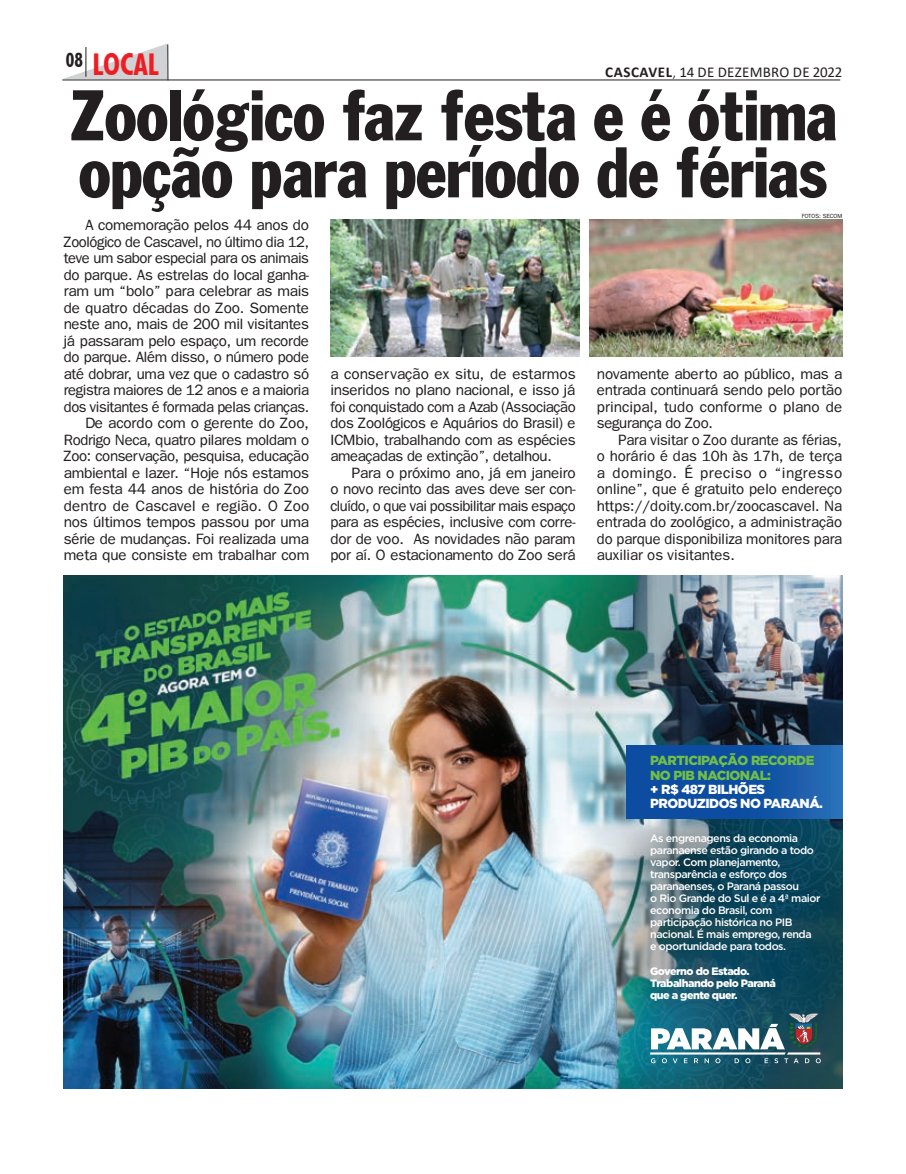
<style>
.page{position:relative;width:906px;height:1174px;background:#fff}
.page>*{position:absolute;margin:0;border:0;box-sizing:border-box;transform-origin:0 0}
.titulo_principal{font:75px "Franklin Cond Gothic";letter-spacing:-.02em;color:#231f20}
.t1{font:700 condensed 30px "Futura BT";color:#ee1d23}
.t2{font:700 condensed 19.5px "Futura BT";color:#231f20}
.TEXTO{font:15px/16.5px "Franklin Gothic";letter-spacing:-.015em;color:#231f20;text-align:justify}
.t3{font:15px "Calibri";letter-spacing:.02em;color:#231f20}
.t4{font:900 13.2px/14.4px "Gotham";letter-spacing:-.04em;color:#71bf44}
.t5{font:500 10.8px/12px "Gotham";letter-spacing:-.045em;color:#fff}
.t6{font:900 10.8px/12px "Gotham";letter-spacing:-.045em;color:#fff}
.CREDITO{font:6px "Franklin Gothic";color:#231f20}
.s1{font-weight:700}
.s2{font-weight:300}
.s3{color:#fff}
</style>
<div class="page">
<svg style="left:63px;top:44px;width:104px;height:35px"></svg>
<hr style="left:86px;top:47px;width:1px;height:30px;background:#231f20">
<hr style="left:62px;top:80px;width:778px;height:1px;background:#231f20">
<hr style="left:167px;top:44px;width:1px;height:36px;background:#231f20">
<img style="left:64px;top:575px;width:778px;height:514px">
<svg style="left:650px;top:1013px;width:171px;height:50px"></svg>
<div style="left:626px;top:745px;width:216px;height:73px;background:linear-gradient(to right,#06449b,#2064b0)"></div>
<img style="left:330px;top:219px;width:249px;height:137px">
<img style="left:589px;top:219px;width:253px;height:137px">
<p class="t2" style="left:66px;top:48px;width:19px">08</p>
<p class="t1" style="left:92px;top:46px;width:68px">LOCAL</p>
<p class="t3" style="left:605px;top:62px;width:239px"><span class="s1">CASCAVEL</span><span class="s2">,</span> 14 DE DEZEMBRO DE 2022</p>
<p class="titulo_principal" style="left:69px;top:73px;width:770px">Zoológico faz festa e é ótima</p>
<p class="titulo_principal" style="left:78px;top:130px;width:751px">opção para período de férias</p>
<p class="TEXTO" style="left:64px;top:216px;width:247px;text-indent:21px">A comemoração pelos 44 anos do Zoológico de Cascavel, no último dia 12, teve um sabor especial para os animais do parque. As estrelas do local ganha&shy;ram um “bolo” para celebrar as mais de quatro décadas do Zoo. Somente neste ano, mais de 200 mil visitantes já passaram pelo espaço, um recorde do parque. Além disso, o número pode até dobrar, uma vez que o cadastro só registra maiores de 12 anos e a maioria dos visitantes é formada pelas crianças.</p>
<p class="TEXTO" style="left:64px;top:414px;width:247px;text-indent:21px">De acordo com o gerente do Zoo, Rodrigo Neca, quatro pilares moldam o Zoo: conservação, pesquisa, educação ambiental e lazer. “Hoje nós estamos em festa 44 anos de história do Zoo dentro de Cascavel e região. O Zoo nos últimos tempos passou por uma série de mudanças. Foi realizada uma meta que consiste em trabalhar com</p>
<p class="CREDITO" style="left:802px;top:213px;width:42px">FOTOS: SECOM</p>
<p class="TEXTO" style="left:330px;top:365px;width:247px">a conservação ex situ, de estarmos inseridos no plano nacional, e isso já foi conquistado com a Azab (Associação dos Zoológicos e Aquários do Brasil) e ICMbio, trabalhando com as espécies ameaçadas de extinção”, detalhou.</p>
<p class="TEXTO" style="left:330px;top:464px;width:247px;text-indent:21px">Para o próximo ano, já em janeiro o novo recinto das aves deve ser con&shy;cluído, o que vai possibilitar mais espaço para as espécies, inclusive com corre&shy;dor de voo. As novidades não param por aí. O estacionamento do Zoo será</p>
<p class="TEXTO" style="left:597px;top:365px;width:247px">novamente aberto ao público, mas a entrada continuará sendo pelo portão principal, tudo conforme o plano de segurança do Zoo.</p>
<p class="TEXTO" style="left:597px;top:431px;width:247px;text-indent:21px">Para visitar o Zoo durante as férias, o horário é das 10h às 17h, de terça a domingo. É preciso o “ingresso online”, que é gratuito pelo endereço https://doity.com.br/zoocascavel. Na entrada do zoológico, a administração do parque disponibiliza monitores para auxiliar os visitantes.</p>
<p class="t4" style="left:650px;top:753px;width:174px">PARTICIPAÇÃO RECORDE<br>NO PIB NACIONAL:<br><span class="s3">+ R$ 487 BILHÕES<br>PRODUZIDOS NO PARANÁ.</span></p>
<p class="t5" style="left:650px;top:832px;width:172px">As engrenagens da economia paranaense estão girando a todo vapor. Com planejamento, transparência e esforço dos paranaenses, o Paraná passou<br>o Rio Grande do Sul e é a 4ª maior economia do Brasil, com participação histórica no PIB nacional. É mais emprego, renda e oportunidade para todos.</p>
<p class="t6" style="left:650px;top:964px;width:127px">Governo do Estado.<br>Trabalhando pelo Paraná que a gente quer.</p>
</div>
